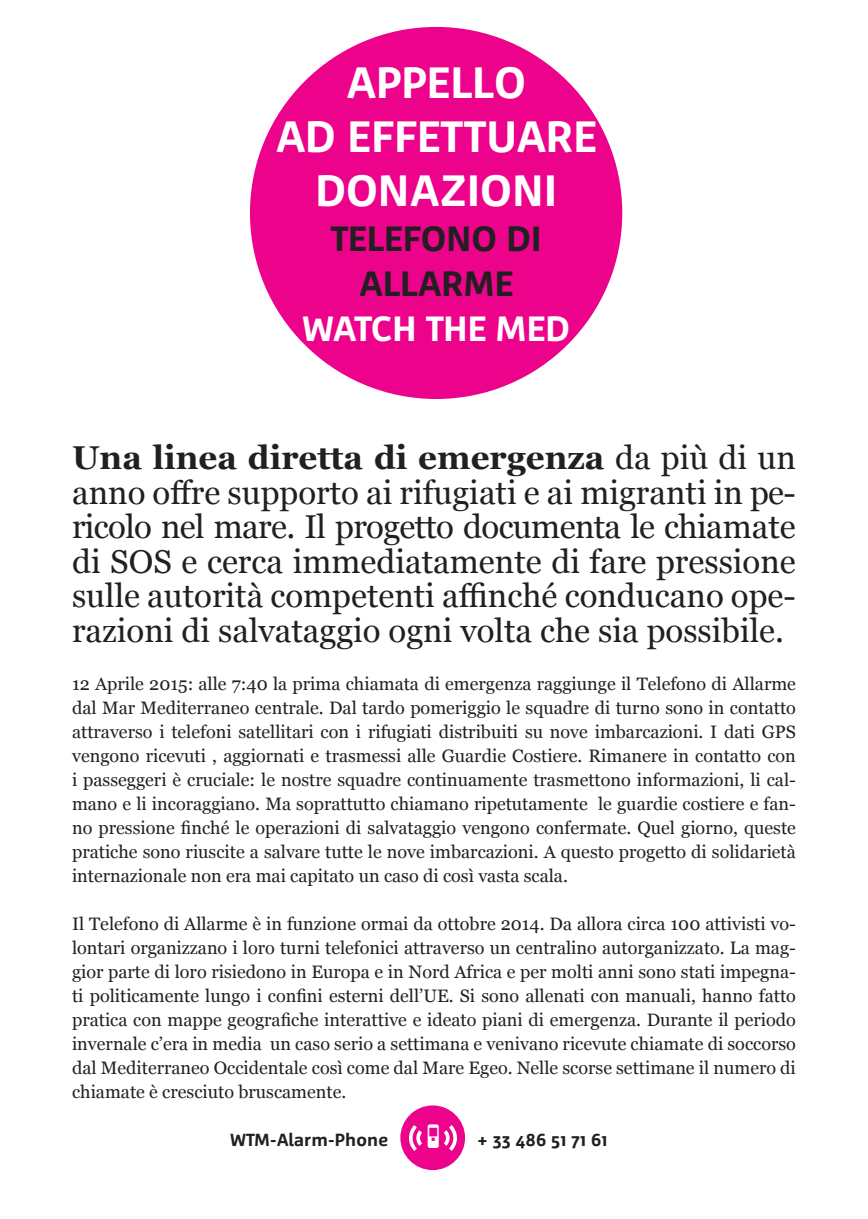
<style>
.page{position:relative;width:868px;height:1219px;background:#fff}
.page>*{position:absolute;margin:0;border:0;box-sizing:border-box;transform-origin:0 0}
.t1{font:700 45px/54px "Agile";letter-spacing:.015em;color:#fff;text-align:center}
.t2{font:700 36px/45px "Agile";letter-spacing:.015em;color:#231f20;text-align:center}
.t3{font:700 36px "Agile";color:#fff}
.t4{font:33px/34.4px "Georgia";color:#231f20;text-align:justify}
.t5{font:26.4px "Sosa";color:#fff}
.t6{font:18px/24px "Georgia";color:#231f20;text-align:justify}
.t7{font:700 18px "Agile";letter-spacing:.01em;color:#231f20}
.s1{font-weight:700}
</style>
<div class="page">
<div style="left:250px;top:27px;width:372px;height:372px;background:#ed028c;border-radius:50%"></div>
<div style="left:400px;top:1105px;width:65px;height:65px;background:#ed028c;border-radius:50%"></div>
<svg style="left:444px;top:1125px;width:13px;height:26px"></svg>
<svg style="left:409px;top:1125px;width:13px;height:26px"></svg>
<h1 class="t1" style="left:276px;top:56px;width:322px">APPELLO<br>AD EFFETTUARE<br>DONAZIONI</h1>
<h2 class="t2" style="left:330px;top:216px;width:212px">TELEFONO DI<br>ALLARME</h2>
<h2 class="t3" style="left:302px;top:307px;width:269px">WATCH THE MED</h2>
<p class="t4" style="left:72px;top:441px;width:725px"><span class="s1">Una linea diretta di emergenza</span> da più di un anno offre supporto ai rifugiati e ai migranti in pe&shy;ricolo nel mare. Il progetto documenta le chiamate di SOS e cerca immediatamente di fare pressione sulle autorità competenti affinché conducano ope&shy;razioni di salvataggio ogni volta che sia possibile.</p>
<p class="t6" style="left:72px;top:672px;width:725px">12 Aprile 2015: alle 7:40 la prima chiamata di emergenza raggiunge il Telefono di Allarme dal Mar Mediterraneo centrale. Dal tardo pomeriggio le squadre di turno sono in contatto attraverso i telefoni satellitari con i rifugiati distribuiti su nove imbarcazioni. I dati GPS vengono ricevuti , aggiornati e trasmessi alle Guardie Costiere. Rimanere in contatto con i passeggeri è cruciale: le nostre squadre continuamente trasmettono informazioni, li cal&shy;mano e li incoraggiano. Ma soprattutto chiamano ripetutamente le guardie costiere e fan&shy;no pressione finché le operazioni di salvataggio vengono confermate. Quel giorno, queste pratiche sono riuscite a salvare tutte le nove imbarcazioni. A questo progetto di solidarietà internazionale non era mai capitato un caso di così vasta scala.</p>
<p class="t6" style="left:72px;top:912px;width:725px">Il Telefono di Allarme è in funzione ormai da ottobre 2014. Da allora circa 100 attivisti vo&shy;lontari organizzano i loro turni telefonici attraverso un centralino autorganizzato. La mag&shy;gior parte di loro risiedono in Europa e in Nord Africa e per molti anni sono stati impegna&shy;ti politicamente lungo i confini esterni dell’UE. Si sono allenati con manuali, hanno fatto pratica con mappe geografiche interattive e ideato piani di emergenza. Durante il periodo invernale c’era in media un caso serio a settimana e venivano ricevute chiamate di soccorso dal Mediterraneo Occidentale così come dal Mare Egeo. Nelle scorse settimane il numero di chiamate è cresciuto bruscamente.</p>
<h3 class="t5" style="left:420px;top:1122px;width:28px">/</h3>
<p class="t7" style="left:230px;top:1129px;width:159px">WTM-Alarm-Phone</p>
<p class="t7" style="left:477px;top:1129px;width:132px">+ 33 486 51 71 61</p>
</div>
